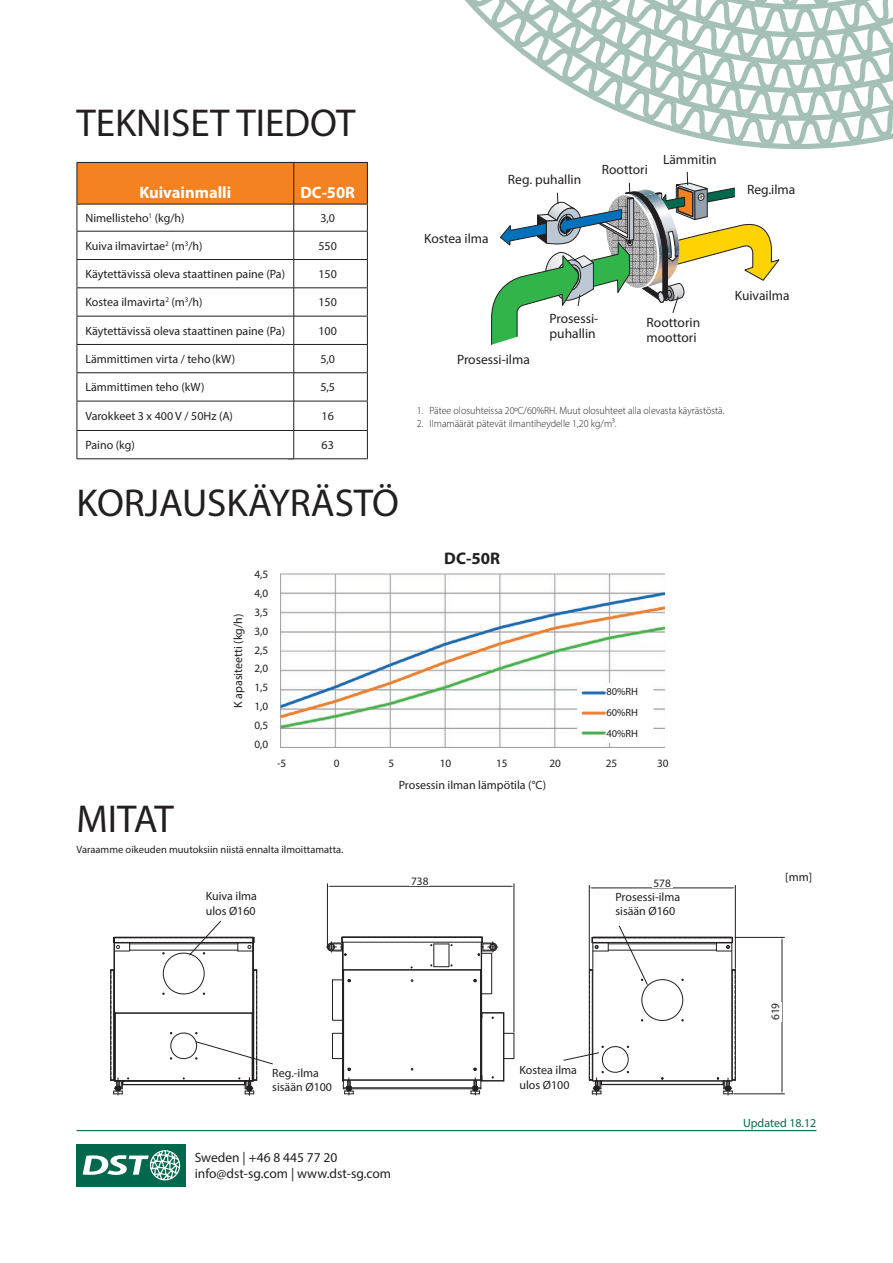
<style>
.page{position:relative;width:893px;height:1263px;background:#fff}
.page>*{position:absolute;margin:0;border:0;box-sizing:border-box;transform-origin:0 0}
.Data__Diagram__Dimen{font:39px "Myriad Pro";color:#231f20}
.Diagram_-_Header{font:700 16.8px "Myriad Pro";color:#231f20}
.Chart_-_Model{font:700 16.5px "Myriad Pro";color:#fff}
.Principle{font:13.5px/15px "Myriad Pro";color:#231f20}
.Chart_-_Text{font:12px "Myriad Pro";color:#231f20}
.Unit_explanations{font:12px/14.4px "Myriad Pro";color:#231f20}
.Diagram_-_Capacity{font:12px "Myriad Pro";color:#231f20}
.Chart_-_Numbers{font:12px "Myriad Pro";color:#231f20}
.Date{font:12px "Myriad Pro";color:#066a50}
.Letters___Numbers{font:12px "Myriad Pro";color:#231f20}
.Letters___Numbers-2{font:11.4px "Myriad Pro";color:#231f20}
.Diagram_-_Numbers{font:11.25px "Myriad Pro";color:#231f20}
.t1{font:300 10.5px "Myriad Pro";color:#231f20;scale:.95 1}
.Subject_to_change{font:10.5px "Myriad Pro";color:#231f20}
.RH{font:10.5px "Myriad Pro";color:#231f20}
</style>
<div class="page">
<hr style="left:77px;top:1130px;width:739px;height:1px;background:#066a50">
<svg style="left:465px;top:0;width:428px;height:149px"></svg>
<div style="left:77px;top:1144px;width:109px;height:42px;background:#00684d"></div>
<svg style="left:83px;top:1150px;width:98px;height:31px"></svg>
<hr style="left:342px;top:942px;width:1px;height:139px;background:#231f20">
<hr style="left:480px;top:970px;width:1px;height:110px;background:#231f20">
<hr style="left:343px;top:970px;width:1px;height:110px;background:#231f20">
<hr style="left:344px;top:1080px;width:136px;height:1px;background:#231f20">
<hr style="left:343px;top:1088px;width:138px;height:1px;background:#231f20">
<hr style="left:343px;top:1087px;width:138px;height:1px;background:#231f20">
<hr style="left:110px;top:970px;width:1px;height:110px;background:#231f20">
<div style="left:504px;top:1033px;width:10px;height:26px;border:1px solid #231f20"></div>
<div style="left:332px;top:1033px;width:11px;height:26px;border:1px solid #231f20"></div>
<hr style="left:327px;top:884px;width:1px;height:62px;background:#231f20">
<hr style="left:514px;top:884px;width:1px;height:148px;background:#231f20">
<hr style="left:331px;top:886px;width:180px;height:1px;background:#231f20">
<hr style="left:481px;top:1013px;width:1px;height:68px;background:#231f20">
<hr style="left:504px;top:1013px;width:1px;height:68px;background:#231f20">
<hr style="left:503px;top:1013px;width:1px;height:68px;background:#231f20">
<svg style="left:471px;top:1067px;width:33px;height:28px"></svg>
<svg style="left:343px;top:1078px;width:11px;height:17px"></svg>
<hr style="left:735px;top:937px;width:49px;height:1px;background:#231f20">
<hr style="left:734px;top:1093px;width:50px;height:1px;background:#231f20">
<hr style="left:782px;top:940px;width:1px;height:151px;background:#231f20">
<hr style="left:735px;top:885px;width:1px;height:83px;background:#231f20">
<hr style="left:589px;top:885px;width:1px;height:84px;background:#231f20">
<hr style="left:592px;top:888px;width:140px;height:1px;background:#231f20">
<svg style="left:326px;top:937px;width:178px;height:89px"></svg>
<svg style="left:563px;top:925px;width:173px;height:170px"></svg>
<svg style="left:111px;top:920px;width:162px;height:175px"></svg>
<div style="left:379px;top:1011px;width:64px;height:20px;background:#fff"></div>
<div style="left:394px;top:945px;width:34px;height:14px;background:#fff"></div>
<img style="left:281px;top:574px;width:383px;height:173px">
<svg style="left:491px;top:172px;width:289px;height:173px"></svg>
<div style="left:288px;top:162px;width:79px;height:42px;background:#f58220"></div>
<hr style="left:288px;top:162px;width:80px;height:1px;background:#231f20">
<hr style="left:367px;top:163px;width:1px;height:41px;background:#231f20">
<div style="left:606px;top:687px;width:45px;height:53px;background:#fff"></div>
<div style="left:77px;top:162px;width:217px;height:42px;background:#f58220"></div>
<svg style="left:78px;top:230px;width:210px;height:171px"></svg>
<hr style="left:293px;top:163px;width:1px;height:41px;background:#231f20">
<svg style="left:288px;top:204px;width:80px;height:255px"></svg>
<hr style="left:77px;top:162px;width:217px;height:1px;background:#231f20">
<hr style="left:77px;top:163px;width:1px;height:41px;background:#231f20">
<hr style="left:77px;top:204px;width:217px;height:1px;background:#231f20">
<hr style="left:77px;top:287px;width:217px;height:1px;background:#231f20">
<hr style="left:77px;top:316px;width:217px;height:1px;background:#231f20">
<hr style="left:77px;top:344px;width:217px;height:1px;background:#231f20">
<hr style="left:77px;top:372px;width:217px;height:1px;background:#231f20">
<hr style="left:77px;top:401px;width:217px;height:1px;background:#231f20">
<hr style="left:77px;top:430px;width:217px;height:1px;background:#231f20">
<hr style="left:77px;top:458px;width:217px;height:1px;background:#231f20">
<hr style="left:77px;top:231px;width:217px;height:1px;background:#231f20">
<svg style="left:77px;top:204px;width:1px;height:254px"></svg>
<hr style="left:77px;top:259px;width:217px;height:1px;background:#231f20">
<p class="Data__Diagram__Dimen" style="left:77px;top:98px;width:280px">TEKNISET TIEDOT</p>
<p class="Chart_-_Model" style="left:139px;top:181px;width:93px">Kuivainmalli</p>
<p class="Chart_-_Text" style="left:85px;top:211px;width:101px">Nimellisteho<sup>1</sup> (kg/h)</p>
<p class="Chart_-_Text" style="left:85px;top:238px;width:119px">Kuiva ilmavirtae<sup>2</sup> (m<sup>3</sup>/h)</p>
<p class="Chart_-_Text" style="left:85px;top:267px;width:201px">Käytettävissä oleva staattinen paine (Pa)</p>
<p class="Chart_-_Text" style="left:85px;top:295px;width:119px">Kostea ilmavirta<sup>2</sup> (m<sup>3</sup>/h)</p>
<p class="Chart_-_Text" style="left:85px;top:323px;width:201px">Käytettävissä oleva staattinen paine (Pa)</p>
<p class="Chart_-_Text" style="left:85px;top:352px;width:151px">Lämmittimen virta / teho(kW)</p>
<p class="Chart_-_Text" style="left:85px;top:380px;width:121px">Lämmittimen teho (kW)</p>
<p class="Chart_-_Text" style="left:85px;top:409px;width:149px">Varokkeet 3 x 400 V / 50Hz (A)</p>
<p class="Chart_-_Text" style="left:85px;top:438px;width:51px">Paino (kg)</p>
<p class="Chart_-_Model" style="left:300px;top:181px;width:56px">DC-50R</p>
<p class="Chart_-_Numbers" style="left:320px;top:211px;width:16px">3,0</p>
<p class="Chart_-_Numbers" style="left:318px;top:238px;width:20px">550</p>
<p class="Chart_-_Numbers" style="left:318px;top:267px;width:20px">150</p>
<p class="Chart_-_Numbers" style="left:318px;top:295px;width:20px">150</p>
<p class="Chart_-_Numbers" style="left:318px;top:323px;width:20px">100</p>
<p class="Chart_-_Numbers" style="left:320px;top:352px;width:16px">5,0</p>
<p class="Chart_-_Numbers" style="left:320px;top:380px;width:16px">5,5</p>
<p class="Chart_-_Numbers" style="left:322px;top:409px;width:14px">16</p>
<p class="Chart_-_Numbers" style="left:322px;top:438px;width:14px">63</p>
<p class="Data__Diagram__Dimen" style="left:77px;top:479px;width:324px">KORJAUSKÄYRÄSTÖ</p>
<p class="Principle" style="left:424px;top:230px;width:66px">Kostea ilma</p>
<p class="Principle" style="left:508px;top:172px;width:75px">Reg. puhallin</p>
<p class="Principle" style="left:602px;top:161px;width:48px">Roottori</p>
<p class="Principle" style="left:663px;top:152px;width:55px">Lämmitin</p>
<p class="Principle" style="left:747px;top:182px;width:50px">Reg.ilma</p>
<p class="Principle" style="left:457px;top:352px;width:74px">Prosessi-ilma</p>
<p class="Principle" style="left:550px;top:311px;width:50px">Prosessi&shy;puhallin</p>
<p class="Principle" style="left:647px;top:315px;width:55px">Roottorin moottori</p>
<p class="Principle" style="left:735px;top:288px;width:56px">Kuivailma</p>
<p class="t1" style="left:417px;top:405px;width:325px">1. Pätee olosuhteissa 20ºC/60%RH. Muut olosuhteet alla olevasta käyrästöstä.</p>
<p class="t1" style="left:417px;top:417px;width:212px">2. Ilmamäärät pätevät ilmantiheydelle 1,20 kg/m³.</p>
<p class="Data__Diagram__Dimen" style="left:77px;top:795px;width:99px">MITAT</p>
<p class="Diagram_-_Capacity" style="left:231px;top:708px;width:96px;rotate:-90deg">K apasiteetti (kg/h)</p>
<p class="Diagram_-_Numbers" style="left:255px;top:567px;width:15px">4,5</p>
<p class="Diagram_-_Numbers" style="left:255px;top:586px;width:15px">4,0</p>
<p class="Diagram_-_Numbers" style="left:255px;top:605px;width:15px">3,5</p>
<p class="Diagram_-_Numbers" style="left:255px;top:624px;width:15px">3,0</p>
<p class="Diagram_-_Numbers" style="left:255px;top:643px;width:15px">2,5</p>
<p class="Diagram_-_Numbers" style="left:255px;top:662px;width:15px">2,0</p>
<p class="Diagram_-_Numbers" style="left:255px;top:681px;width:15px">1,5</p>
<p class="Diagram_-_Numbers" style="left:255px;top:700px;width:15px">1,0</p>
<p class="Diagram_-_Numbers" style="left:255px;top:718px;width:15px">0,5</p>
<p class="Diagram_-_Numbers" style="left:255px;top:737px;width:15px">0,0</p>
<p class="Diagram_-_Header" style="left:444px;top:547px;width:57px">DC-50R</p>
<p class="RH" style="left:606px;top:685px;width:33px">80%RH</p>
<p class="RH" style="left:606px;top:706px;width:33px">60%RH</p>
<p class="RH" style="left:606px;top:727px;width:33px">40%RH</p>
<p class="Diagram_-_Numbers" style="left:277px;top:757px;width:11px">-5</p>
<p class="Diagram_-_Numbers" style="left:334px;top:757px;width:7px">0</p>
<p class="Diagram_-_Numbers" style="left:388px;top:757px;width:7px">5</p>
<p class="Diagram_-_Numbers" style="left:440px;top:757px;width:13px">10</p>
<p class="Diagram_-_Numbers" style="left:496px;top:757px;width:13px">15</p>
<p class="Diagram_-_Numbers" style="left:549px;top:757px;width:13px">20</p>
<p class="Diagram_-_Numbers" style="left:606px;top:757px;width:13px">25</p>
<p class="Diagram_-_Numbers" style="left:657px;top:757px;width:13px">30</p>
<p class="Diagram_-_Capacity" style="left:399px;top:777px;width:149px">Prosessin ilman lämpötila (°C)</p>
<p class="Subject_to_change" style="left:77px;top:843px;width:268px">Varaamme oikeuden muutoksiin niistä ennalta ilmoittamatta.</p>
<p class="Unit_explanations" style="left:206px;top:889px;width:53px">Kuiva ilma</p>
<p class="Unit_explanations" style="left:206px;top:903px;width:52px">ulos Ø160</p>
<p class="Letters___Numbers-2" style="left:411px;top:874px;width:19px">738</p>
<p class="Letters___Numbers-2" style="left:653px;top:876px;width:19px">578</p>
<p class="Unit_explanations" style="left:615px;top:889px;width:66px">Prosessi-ilma sisään Ø160</p>
<p class="Letters___Numbers" style="left:785px;top:869px;width:28px">[mm]</p>
<p class="Unit_explanations" style="left:272px;top:1065px;width:61px">Reg.-ilma sisään Ø100</p>
<p class="Principle" style="left:195px;top:1149px;width:198px;line-height:16.2px">Sweden | +46 8 445 77 20 info@dst-sg.com | www.dst-sg.com</p>
<p class="Unit_explanations" style="left:519px;top:1063px;width:59px">Kostea ilma ulos Ø100</p>
<p class="Letters___Numbers-2" style="left:768px;top:1020px;width:19px;rotate:-90deg">619</p>
<p class="Date" style="left:743px;top:1116px;width:75px">Updated 18.12</p>
</div>
